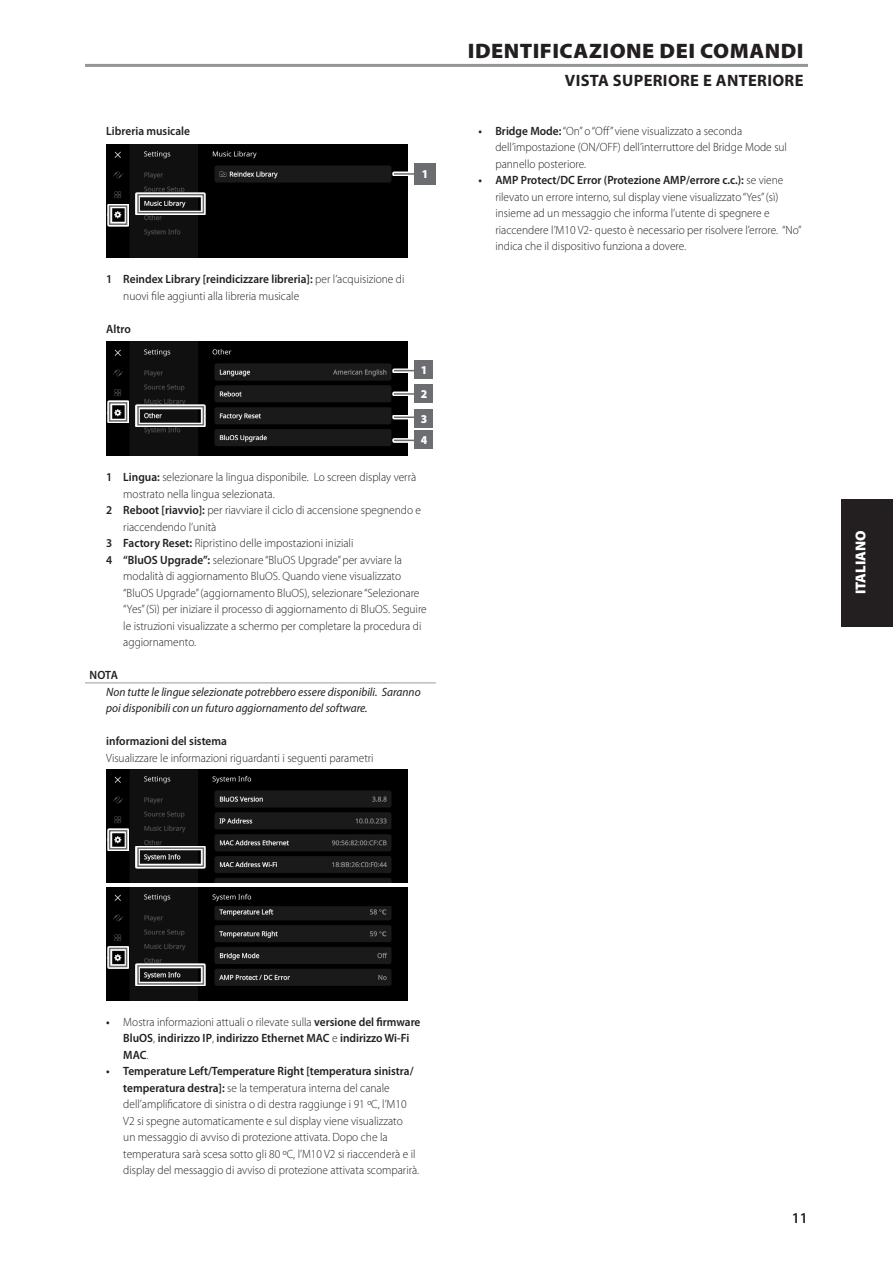
<style>
.page{position:relative;width:893px;height:1263px;background:#fff}
.page>*{position:absolute;margin:0;border:0;box-sizing:border-box;transform-origin:0 0}
.Body_copy_-_header{font:900 21px "Myriad Pro";letter-spacing:.02em;color:#231f20;scale:1.05 1}
.Body_copy_-_header-2{font:700 16.5px "Myriad Pro";letter-spacing:.02em;color:#231f20}
.Misc_-_page_number{font:600 15px "Myriad Pro";color:#231f20}
.t1{font:900 14.4px "Myriad Pro";color:#fff}
.Body_copy_-_indent_2{font:300 12px/16.5px "Myriad Pro";color:#231f20;scale:.95 1}
.Body_copy_-_indent_2-2{font:600 12px/16.5px "Myriad Pro";color:#231f20;scale:.95 1}
.Body_copy_-_note{font:italic 12px/16.5px "Myriad Pro";color:#231f20;scale:.95 1}
.Body_copy_-_indent_1{font:300 12px "Myriad Pro";color:#231f20;scale:.95 1}
.Diagram_-_callouts{font:900 12px "Myriad Pro";color:#fff;scale:.95 1}
.Body_copy_-_note_hea{font:600 12px "Myriad Pro";color:#231f20;scale:.95 1}
.s1{font-weight:600}
.s2{font-weight:300}
</style>
<div class="page">
<div style="left:842px;top:499px;width:51px;height:127px;background:#231f20"></div>
<hr style="left:85px;top:682px;width:351px;height:2px;background:#bcbdc0">
<hr style="left:85px;top:64px;width:723px;height:3px;background:#939598">
<img style="left:106px;top:145px;width:301px;height:112px">
<svg style="left:107px;top:204px;width:22px;height:23px"></svg>
<div style="left:109px;top:205px;width:18px;height:20px;border:2px solid #6c6d70"></div>
<svg style="left:136px;top:192px;width:70px;height:23px"></svg>
<div style="left:137px;top:194px;width:67px;height:19px;border:2px solid #6c6d70"></div>
<div style="left:392px;top:171px;width:25px;height:5px;background:#fff"></div>
<hr style="left:394px;top:173px;width:21px;height:2px;background:#6c6d70">
<div style="left:415px;top:163px;width:21px;height:22px;background:#6c6d70"></div>
<img style="left:106px;top:342px;width:301px;height:113px">
<div style="left:107px;top:402px;width:22px;height:23px;background:#000"></div>
<img style="left:106px;top:770px;width:301px;height:113px">
<svg style="left:107px;top:828px;width:22px;height:23px"></svg>
<div style="left:109px;top:830px;width:18px;height:19px;border:2px solid #6c6d70"></div>
<svg style="left:136px;top:846px;width:70px;height:23px"></svg>
<div style="left:137px;top:847px;width:67px;height:20px;border:2px solid #6c6d70"></div>
<img style="left:106px;top:887px;width:301px;height:113px">
<svg style="left:107px;top:946px;width:22px;height:23px"></svg>
<div style="left:109px;top:948px;width:18px;height:19px;border:2px solid #6c6d70"></div>
<svg style="left:136px;top:963px;width:70px;height:23px"></svg>
<div style="left:137px;top:965px;width:67px;height:20px;border:2px solid #6c6d70"></div>
<svg style="left:392px;top:368px;width:23px;height:5px"></svg>
<svg style="left:394px;top:370px;width:21px;height:1px"></svg>
<div style="left:392px;top:391px;width:25px;height:5px;background:#fff"></div>
<hr style="left:394px;top:393px;width:21px;height:2px;background:#6c6d70">
<div style="left:392px;top:415px;width:25px;height:5px;background:#fff"></div>
<hr style="left:394px;top:416px;width:21px;height:2px;background:#6c6d70">
<svg style="left:392px;top:438px;width:23px;height:5px"></svg>
<svg style="left:394px;top:440px;width:21px;height:1px"></svg>
<div style="left:415px;top:360px;width:18px;height:18px;background:#6c6d70"></div>
<div style="left:415px;top:385px;width:18px;height:18px;background:#6c6d70"></div>
<div style="left:415px;top:409px;width:18px;height:18px;background:#6c6d70"></div>
<div style="left:415px;top:431px;width:18px;height:18px;background:#6c6d70"></div>
<svg style="left:107px;top:400px;width:22px;height:23px"></svg>
<div style="left:109px;top:402px;width:18px;height:20px;border:2px solid #6c6d70"></div>
<svg style="left:136px;top:404px;width:70px;height:23px"></svg>
<div style="left:137px;top:406px;width:67px;height:19px;border:2px solid #6c6d70"></div>
<p class="Body_copy_-_indent_2-2" style="left:106px;top:122px;width:90px">Libreria musicale</p>
<p class="Diagram_-_callouts" style="left:422px;top:168px;width:8px">1</p>
<p class="Body_copy_-_indent_2" style="left:123px;top:271px;width:297px;text-indent:-17px"><span class="s1">1 Reindex Library [reindicizzare libreria]:</span> per l’acquisizione di nuovi file aggiunti alla libreria musicale</p>
<p class="Body_copy_-_indent_2-2" style="left:106px;top:320px;width:27px">Altro</p>
<p class="Diagram_-_callouts" style="left:421px;top:363px;width:8px">1</p>
<p class="Diagram_-_callouts" style="left:421px;top:387px;width:8px">2</p>
<p class="Diagram_-_callouts" style="left:421px;top:412px;width:8px">3</p>
<p class="Diagram_-_callouts" style="left:421px;top:433px;width:8px">4</p>
<p class="Body_copy_-_indent_2" style="left:123px;top:469px;width:310px;text-indent:-17px"><span class="s1">1 Lingua:</span> selezionare la lingua disponibile. Lo screen display verrà mostrato nella lingua selezionata.</p>
<p class="Body_copy_-_indent_2" style="left:123px;top:502px;width:315px;text-indent:-17px"><span class="s1">2 Reboot [riavvio]:</span> per riavviare il ciclo di accensione spegnendo e riaccendendo l’unità</p>
<p class="Body_copy_-_indent_2" style="left:106px;top:535px;width:262px"><span class="s1">3 Factory Reset:</span> Ripristino delle impostazioni iniziali</p>
<p class="Body_copy_-_indent_2" style="left:123px;top:551px;width:321px;text-indent:-17px"><span class="s1">4 “BluOS Upgrade”:</span> selezionare “BluOS Upgrade” per avviare la modalità di aggiornamento BluOS. Quando viene visualizzato “BluOS Upgrade” (aggiornamento BluOS), selezionare “Selezionare “Yes” (Sì) per iniziare il processo di aggiornamento di BluOS. Seguire le istruzioni visualizzate a schermo per completare la procedura di aggiornamento.</p>
<p class="Body_copy_-_note_hea" style="left:89px;top:667px;width:32px">NOTA</p>
<p class="Body_copy_-_note" style="left:106px;top:683px;width:332px">Non tutte le lingue selezionate potrebbero essere disponibili. Saranno poi disponibili con un futuro aggiornamento del software.</p>
<p class="Body_copy_-_indent_2-2" style="left:106px;top:732px;width:129px">informazioni del sistema</p>
<p class="Body_copy_-_indent_1" style="left:106px;top:751px;width:283px">Visualizzare le informazioni riguardanti i seguenti parametri</p>
<p class="Body_copy_-_header" style="left:468px;top:39px;width:321px">IDENTIFICAZIONE DEI COMANDI</p>
<p class="Body_copy_-_header-2" style="left:565px;top:70px;width:240px">VISTA SUPERIORE E ANTERIORE</p>
<p class="Body_copy_-_indent_2" style="left:495px;top:122px;width:308px;text-indent:-17px"><span class="s1">• Bridge Mode:</span> “On” o “Off” viene visualizzato a seconda dell’impostazione (ON/OFF) dell’interruttore del Bridge Mode sul pannello posteriore.</p>
<p class="Body_copy_-_indent_2" style="left:495px;top:172px;width:324px;text-indent:-17px"><span class="s1">• AMP Protect/DC Error (Protezione AMP/errore c.c.):</span> se viene rilevato un errore interno, sul display viene visualizzato “Yes” (sì) insieme ad un messaggio che informa l’utente di spegnere e riaccendere l’M10 V2- questo è necessario per risolvere l’errore. “No” indica che il dispositivo funziona a dovere.</p>
<p class="t1" style="left:852px;top:594px;width:65px;rotate:-90deg">ITALIANO</p>
<p class="Body_copy_-_indent_2-2" style="left:123px;top:1013px;width:314px;text-indent:-17px">• <span class="s2">Mostra informazioni attuali o rilevate sulla</span> versione del firmware<br>BluOS<span class="s2">,</span> indirizzo IP<span class="s2">,</span> indirizzo Ethernet MAC <span class="s2">e</span> indirizzo Wi-Fi<br>MAC<span class="s2">.</span></p>
<p class="Body_copy_-_indent_2" style="left:123px;top:1063px;width:313px;text-indent:-17px"><span class="s1">• Temperature Left/Temperature Right [temperatura sinistra/ temperatura destra]:</span> se la temperatura interna del canale dell’amplificatore di sinistra o di destra raggiunge i 91 ºC, l’M10<br>V2 si spegne automaticamente e sul display viene visualizzato<br>un messaggio di avviso di protezione attivata. Dopo che la temperatura sarà scesa sotto gli 80 ºC, l’M10 V2 si riaccenderà e il display del messaggio di avviso di protezione attivata scomparirà.</p>
<p class="Misc_-_page_number" style="left:792px;top:1208px;width:18px">11</p>
</div>
